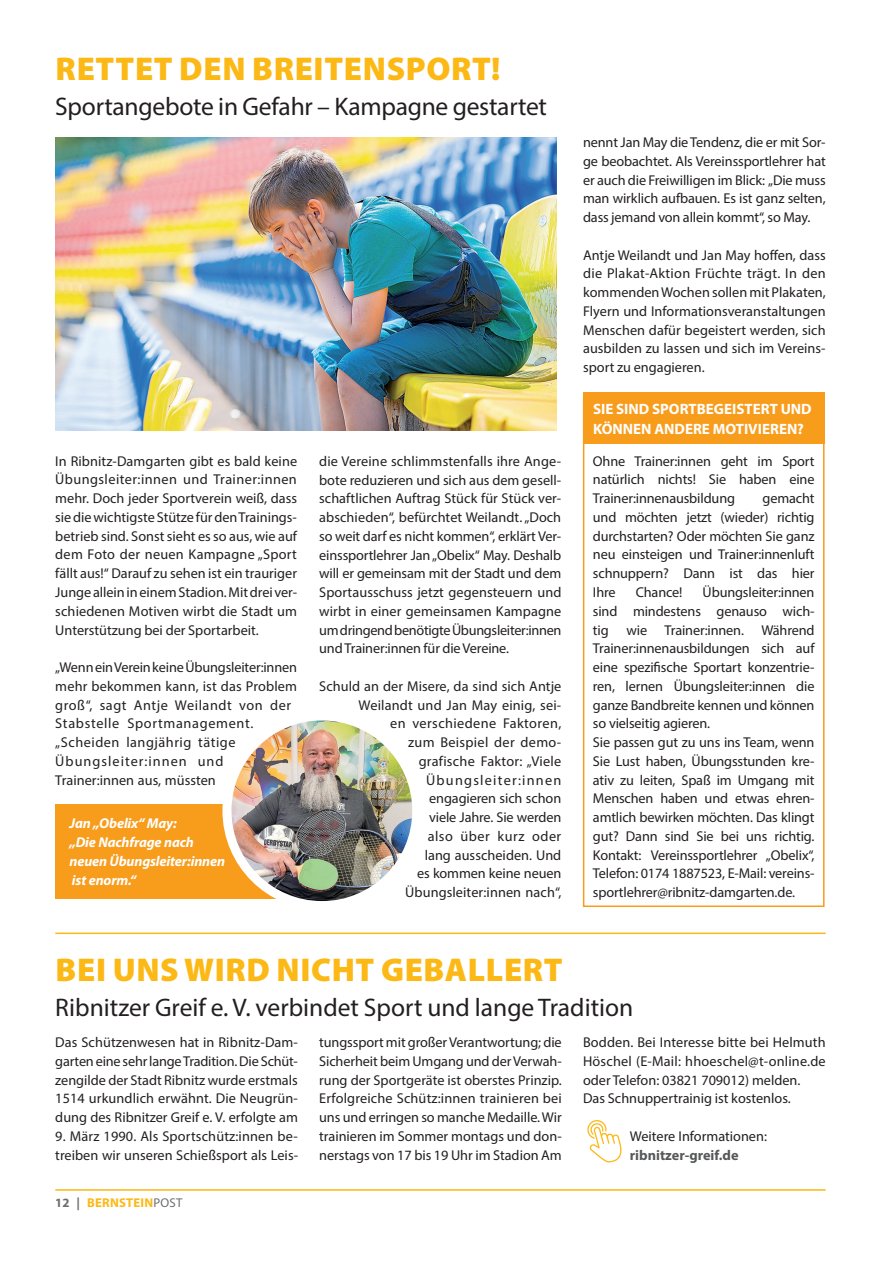
<style>
.page{position:relative;width:881px;height:1263px;background:#fff}
.page>*{position:absolute;margin:0;border:0;box-sizing:border-box;transform-origin:0 0}
.t1{font:900 33px "Myriad Pro";letter-spacing:.02em;color:#fcb814}
.t2{font:25.5px "Myriad Pro";color:#231f20}
.t3{font:700 15px/19.5px "Myriad Pro";color:#fff}
.t4{font:14.25px/18.8px "Myriad Pro";letter-spacing:-.005em;color:#231f20;text-align:justify}
.t5{font:14.25px/18.8px "Myriad Pro";letter-spacing:.035em;color:#231f20}
.t6{font:italic 700 14.25px/18.8px "Myriad Pro";letter-spacing:-.01em;color:#fff}
.t7{font:700 14.25px "Myriad Pro";color:#57585a}
.t8{font:700 12.75px "Myriad Pro";letter-spacing:.02em;color:#fcb814}
.s1{color:#6c6d70}
.s2{font-weight:400;color:#6c6d70}
</style>
<div class="page">
<hr style="left:55px;top:1189px;width:770px;height:2px;background:#fcb814">
<hr style="left:55px;top:932px;width:770px;height:2px;background:#fcb814">
<img style="left:55px;top:138px;width:501px;height:293px">
<svg style="left:587px;top:1120px;width:35px;height:43px"></svg>
<div style="left:55px;top:804px;width:228px;height:94px;background:#f89c1c"></div>
<img style="left:227px;top:716px;width:189px;height:189px;border-radius:95px">
<div style="left:222px;top:711px;width:199px;height:199px;border:9px solid #fff;border-radius:50%"></div>
<div style="left:582px;top:392px;width:242px;height:51px;background:#f89c1c"></div>
<div style="left:582px;top:397px;width:242px;height:510px;border:2px solid #f89c1c"></div>
<h1 class="t1" style="left:56px;top:47px;width:446px">RETTET DEN BREITENSPORT!</h1>
<h2 class="t2" style="left:55px;top:91px;width:493px">Sportangebote in Gefahr – Kampagne gestartet</h2>
<p class="t4" style="left:55px;top:451px;width:243px">In Ribnitz-Damgarten gibt es bald keine Übungsleiter:innen und Trainer:innen mehr. Doch jeder Sportverein weiß, dass sie die wichtigste Stütze für den Trainings&shy;betrieb sind. Sonst sieht es so aus, wie auf dem Foto der neuen Kampagne „Sport fällt aus!“ Darauf zu sehen ist ein trauriger Junge allein in einem Stadion. Mit drei ver&shy;schiedenen Motiven wirbt die Stadt um Unterstützung bei der Sportarbeit.</p>
<p class="t5" style="left:55px;top:658px;width:243px">„Wenn ein Verein keine Übungsleiter:innen mehr bekommen kann, ist das Problem groß“, sagt Antje Weilandt von der<br>Stabstelle Sportmanagement. „Scheiden langjährig tätige<br>Übungsleiter:innen und<br>Trainer:innen aus, müssten</p>
<p class="t6" style="left:69px;top:814px;width:157px">Jan „Obelix“ May:<br>„Die Nachfrage nach neuen Übungsleiter:innen ist enorm.“</p>
<p class="t4" style="left:319px;top:451px;width:244px">die Vereine schlimmstenfalls ihre Ange&shy;bote reduzieren und sich aus dem gesell&shy;schaftlichen Auftrag Stück für Stück ver&shy;abschieden“, befürchtet Weilandt. „Doch so weit darf es nicht kommen“, erklärt Ver&shy;einssportlehrer Jan „Obelix“ May. Deshalb will er gemeinsam mit der Stadt und dem Sportausschuss jetzt gegensteuern und wirbt in einer gemeinsamen Kampagne um dringend benötigte Übungsleiter:innen und Trainer:innen für die Vereine.</p>
<p class="t4" style="left:319px;top:676px;width:243px;text-align:right">Schuld an der Misere, da sind sich Antje<br>Weilandt und Jan May einig, sei-<br>en verschiedene Faktoren,<br>zum Beispiel der demo-<br>grafische Faktor: „Viele<br>Übungsleiter:innen<br>engagieren sich schon<br>viele Jahre. Sie werden<br>also über kurz oder<br>lang ausscheiden. Und<br>es kommen keine neuen<br>Übungsleiter:innen nach“,</p>
<p class="t4" style="left:583px;top:133px;width:244px">nennt Jan May die Tendenz, die er mit Sor&shy;ge beobachtet. Als Vereinssportlehrer hat er auch die Freiwilligen im Blick: „Die muss man wirklich aufbauen. Es ist ganz selten, dass jemand von allein kommt“, so May.</p>
<p class="t4" style="left:583px;top:245px;width:244px">Antje Weilandt und Jan May hoffen, dass die Plakat-Aktion Früchte trägt. In den kommenden Wochen sollen mit Plakaten, Flyern und Informationsveranstaltungen Menschen dafür begeistert werden, sich ausbilden zu lassen und sich im Vereins&shy;sport zu engagieren.</p>
<p class="t3" style="left:593px;top:399px;width:220px">SIE SIND SPORTBEGEISTERT UND<br>KÖNNEN ANDERE MOTIVIEREN?</p>
<p class="t4" style="left:592px;top:451px;width:223px">Ohne Trainer:innen geht im Sport natürlich nichts! Sie haben eine Trainer:innenausbildung</p>
<p class="t4" style="left:592px;top:489px;width:223px;text-indent:169px">gemacht und möchten jetzt (wieder) richtig durchstarten? Oder möchten Sie ganz neu einsteigen und Trainer:innenluft schnuppern? Dann ist das hier Ihre</p>
<p class="t4" style="left:592px;top:583px;width:223px;text-indent:110px">Übungsleiter:innen sind mindestens genauso wich&shy;tig</p>
<p class="t4" style="left:635px;top:583px;width:48px">Chance!</p>
<p class="t4" style="left:592px;top:620px;width:223px;text-align:left;text-indent:34px">wie Trainer:innen. Während Trainer:innenausbildungen sich auf eine spezifische Sportart konzentrie&shy;ren, lernen Übungsleiter:innen die ganze Bandbreite kennen und können so vielseitig agieren.<br>Sie passen gut zu uns ins Team, wenn Sie Lust haben, Übungsstunden kre&shy;ativ zu leiten, Spaß im Umgang mit Menschen haben und etwas ehren&shy;amtlich bewirken möchten. Das klingt gut? Dann sind Sie bei uns richtig.<br>Kontakt: Vereinssportlehrer „Obelix“, Telefon: 0174 1887523, E-Mail: vereins&shy;sportlehrer@ribnitz-damgarten.de.</p>
<h1 class="t1" style="left:56px;top:948px;width:508px">BEI UNS WIRD NICHT GEBALLERT</h1>
<h2 class="t2" style="left:55px;top:992px;width:579px">Ribnitzer Greif e. V. verbindet Sport und lange Tradition</h2>
<p class="t4" style="left:55px;top:1033px;width:244px">Das Schützenwesen hat in Ribnitz-Dam&shy;garten eine sehr lange Tradition. Die Schüt&shy;zengilde der Stadt Ribnitz wurde erstmals 1514 urkundlich erwähnt. Die Neugrün&shy;dung des Ribnitzer Greif e. V. erfolgte am</p>
<p class="t4" style="left:55px;top:1126px;width:244px">9. März 1990. Als Sportschütz:innen be&shy;treiben wir unseren Schießsport als Leis-</p>
<p class="t4" style="left:319px;top:1033px;width:244px">tungssport mit großer Verantwortung; die Sicherheit beim Umgang und der Verwah&shy;rung der Sportgeräte ist oberstes Prinzip.<br>Erfolgreiche Schütz:innen trainieren bei uns und erringen so manche Medaille. Wir trainieren im Sommer montags und don&shy;nerstags von 17 bis 19 Uhr im Stadion Am</p>
<p class="t4" style="left:583px;top:1033px;width:244px;text-align:left">Bodden. Bei Interesse bitte bei Helmuth Höschel (E-Mail: hhoeschel@t-online.de oder Telefon: 03821 709012) melden.<br>Das Schnuppertrainig ist kostenlos.</p>
<p class="t4" style="left:629px;top:1126px;width:138px">Weitere Informationen:</p>
<p class="t7" style="left:629px;top:1145px;width:110px">ribnitzer-greif.de</p>
<p class="t8" style="left:55px;top:1195px;width:129px"><span class="s1">12 |</span> BERNSTEIN<span class="s2">POST</span></p>
</div>
